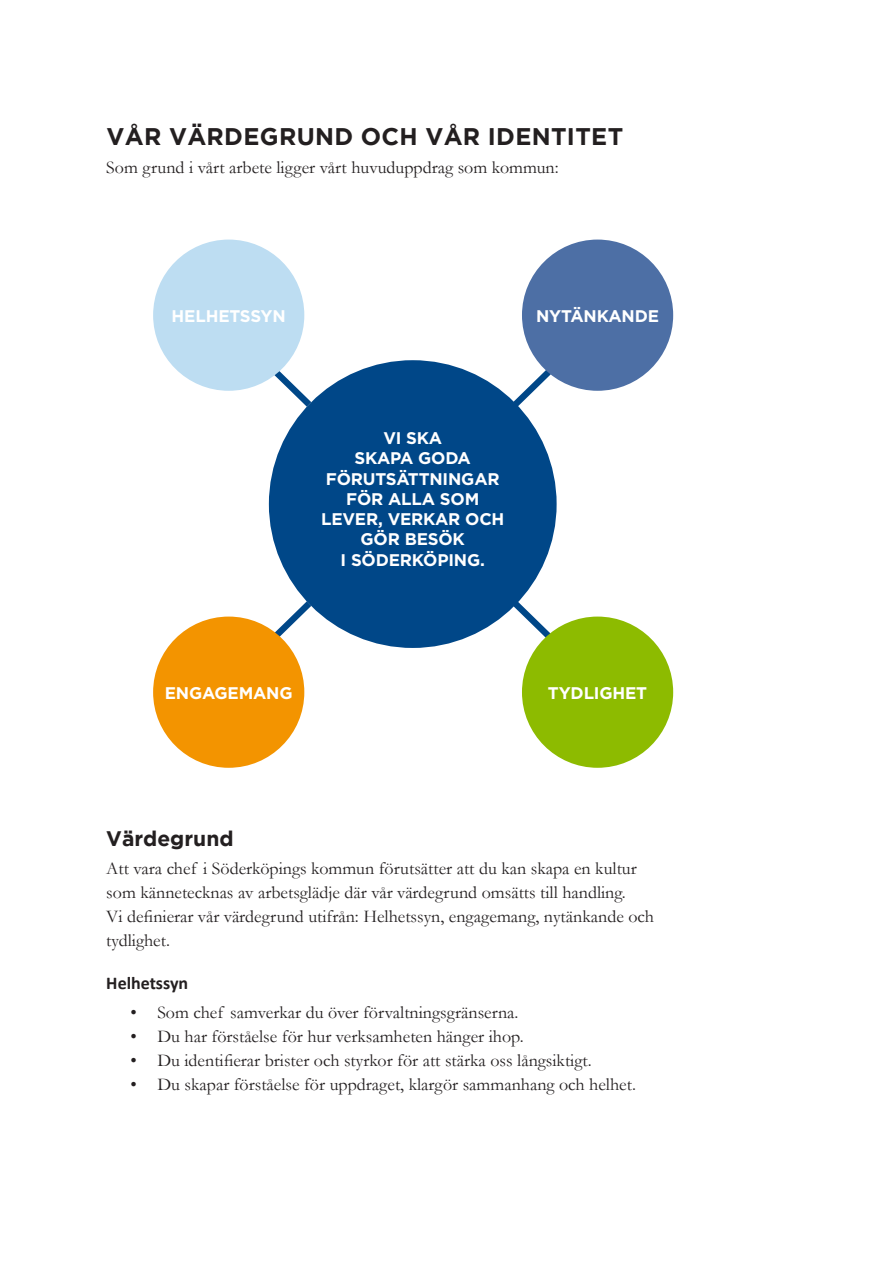
<style>
.page{position:relative;width:893px;height:1263px;background:#fff}
.page>*{position:absolute;margin:0;border:0;box-sizing:border-box;transform-origin:0 0}
.Rubrik{font:700 24px "Gotham";letter-spacing:.015em;color:#231f20}
.Rubrik_mellan{font:700 21px "Gotham";color:#231f20}
.Brödtext{font:18px/24px "Garamond";color:#231f20}
.Rubrik_liten{font:700 18px "Calibri";color:#231f20}
.t1{font:700 16.8px/20.2px "Gotham";letter-spacing:-.01em;color:#fff;text-align:center}
</style>
<div class="page">
<div style="left:269px;top:360px;width:288px;height:288px;background:#004788;border-radius:50%"></div>
<svg style="left:259px;top:352px;width:59px;height:61px"></svg>
<svg style="left:506px;top:352px;width:61px;height:61px"></svg>
<svg style="left:261px;top:594px;width:57px;height:63px"></svg>
<svg style="left:506px;top:594px;width:52px;height:63px"></svg>
<div style="left:522px;top:240px;width:151px;height:151px;background:#4d6fa5;border-radius:50%"></div>
<div style="left:522px;top:616px;width:151px;height:152px;background:#8dbb00;border-radius:50%"></div>
<div style="left:153px;top:616px;width:151px;height:152px;background:#f39400;border-radius:50%"></div>
<div style="left:153px;top:240px;width:151px;height:151px;background:#bdddf2;border-radius:50%"></div>
<p class="Rubrik" style="left:106px;top:123px;width:518px">VÅR VÄRDEGRUND OCH VÅR IDENTITET</p>
<p class="Brödtext" style="left:106px;top:155px;width:454px">Som grund i vårt arbete ligger vårt huvuduppdrag som kommun:</p>
<p class="t1" style="left:172px;top:306px;width:116px">HELHETSSYN</p>
<p class="t1" style="left:536px;top:306px;width:125px">NYTÄNKANDE</p>
<p class="t1" style="left:321px;top:428px;width:185px">VI SKA<br>SKAPA GODA<br>FÖRUTSÄTTNINGAR<br>FÖR ALLA SOM<br>LEVER, VERKAR OCH<br>GÖR BESÖK<br>I SÖDERKÖPING.</p>
<p class="t1" style="left:165px;top:683px;width:129px">ENGAGEMANG</p>
<p class="t1" style="left:548px;top:683px;width:101px">TYDLIGHET</p>
<p class="Rubrik_mellan" style="left:106px;top:826px;width:129px">Värdegrund</p>
<p class="Brödtext" style="left:106px;top:856px;width:549px">Att vara chef i Söderköpings kommun förutsätter att du kan skapa en kultur som kännetecknas av arbetsglädje där vår värdegrund omsätts till handling.<br>Vi definierar vår värdegrund utifrån: Helhetssyn, engagemang, nytänkande och tydlighet.</p>
<p class="Rubrik_liten" style="left:106px;top:971px;width:83px">Helhetssyn</p>
<p class="Brödtext" style="left:130px;top:999px;width:390px">• Som chef samverkar du över förvaltningsgränserna.</p>
<p class="Brödtext" style="left:130px;top:1023px;width:395px">• Du har förståelse för hur verksamheten hänger ihop.</p>
<p class="Brödtext" style="left:130px;top:1047px;width:463px">• Du identifierar brister och styrkor för att stärka oss långsiktigt.</p>
<p class="Brödtext" style="left:130px;top:1071px;width:507px">• Du skapar förståelse för uppdraget, klargör sammanhang och helhet.</p>
</div>
